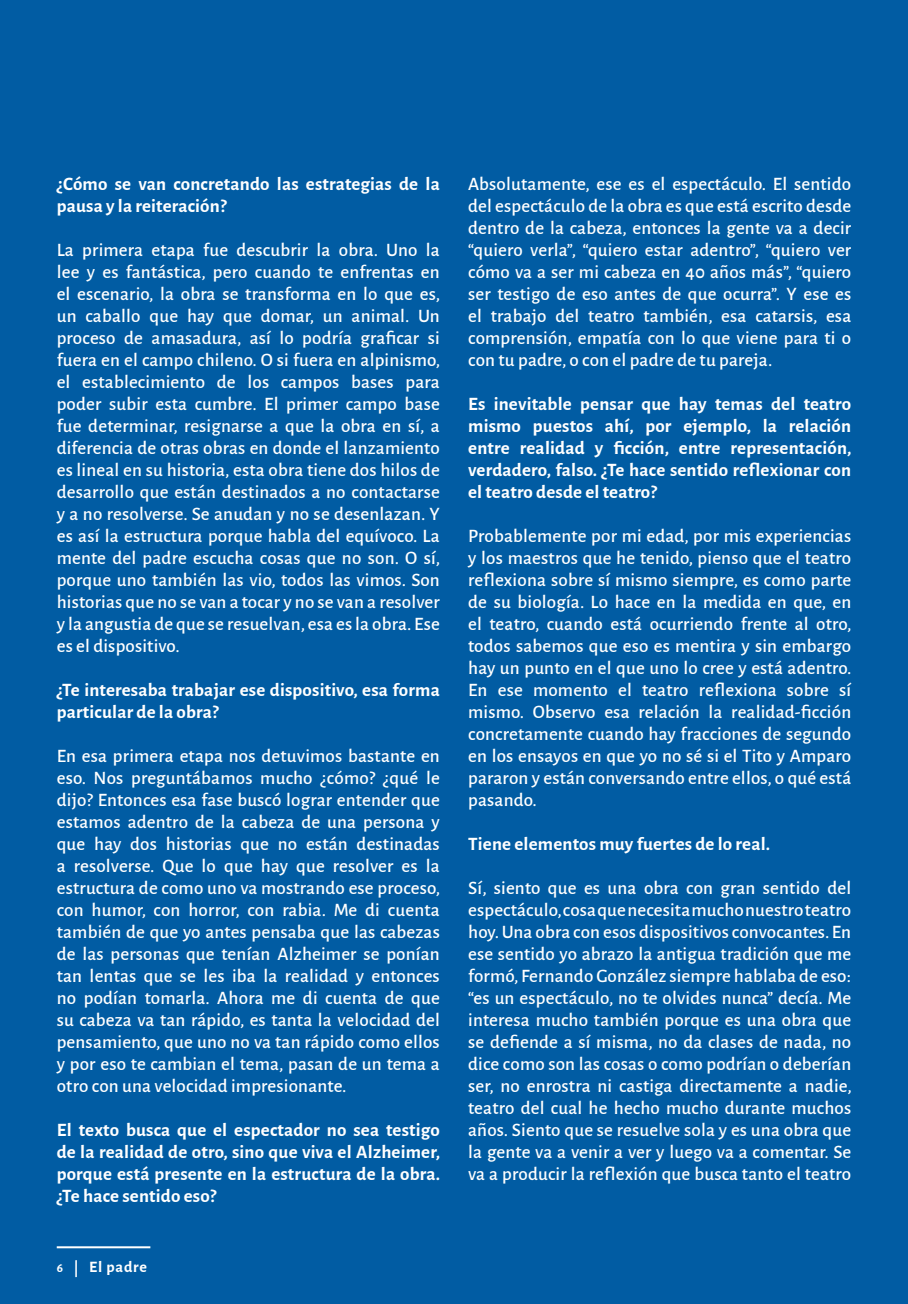
<style>
.page{position:relative;width:908px;height:1304px;background:#fff}
.page>*{position:absolute;margin:0;border:0;box-sizing:border-box;transform-origin:0 0}
.t1{font:500 19px/22px "Alegreya Sans";letter-spacing:.01em;color:#fff;text-align:justify}
.t2{font:700 19px/22px "Alegreya Sans";letter-spacing:.01em;color:#fff}
.t3{font:700 16px "Alegreya Sans";letter-spacing:.05em;color:#fff}
.s1{font-size:13px}
</style>
<div class="page">
<div style="left:0;top:0;width:907px;height:1304px;background:#015ca3"></div>
<hr style="left:57px;top:1246px;width:93px;height:2px;background:#fff">
<svg style="left:907px;top:0;width:1px;height:29px"></svg>
<p class="t2" style="left:57px;top:171px;width:384px">¿Cómo se van concretando las estrategias de la pausa y la reiteración?</p>
<p class="t1" style="left:57px;top:237px;width:385px">La primera etapa fue descubrir la obra. Uno la lee y es fantástica, pero cuando te enfrentas en el escenario, la obra se transforma en lo que es, un caballo que hay que domar, un animal. Un proceso de amasadura, así lo podría graficar si fuera en el campo chileno. O si fuera en alpinismo, el establecimiento de los campos bases para poder subir esta cumbre. El primer campo base fue determinar, resignarse a que la obra en sí, a diferencia de otras obras en donde el lanzamiento es lineal en su historia, esta obra tiene dos hilos de desarrollo que están destinados a no contactarse y a no resolverse. Se anudan y no se desenlazan. Y es así la estructura porque habla del equívoco. La mente del padre escucha cosas que no son. O sí, porque uno también las vio, todos las vimos. Son historias que no se van a tocar y no se van a resolver y la angustia de que se resuelvan, esa es la obra. Ese es el dispositivo.</p>
<p class="t2" style="left:57px;top:677px;width:384px">¿Te interesaba trabajar ese dispositivo, esa forma particular de la obra?</p>
<p class="t1" style="left:57px;top:743px;width:385px">En esa primera etapa nos detuvimos bastante en eso. Nos preguntábamos mucho ¿cómo? ¿qué le dijo? Entonces esa fase buscó lograr entender que estamos adentro de la cabeza de una persona y que hay dos historias que no están destinadas a resolverse. Que lo que hay que resolver es la estructura de como uno va mostrando ese proceso, con humor, con horror, con rabia. Me di cuenta también de que yo antes pensaba que las cabezas de las personas que tenían Alzheimer se ponían tan lentas que se les iba la realidad y entonces no podían tomarla. Ahora me di cuenta de que su cabeza va tan rápido, es tanta la velocidad del pensamiento, que uno no va tan rápido como ellos y por eso te cambian el tema, pasan de un tema a otro con una velocidad impresionante.</p>
<p class="t2" style="left:57px;top:1117px;width:385px;text-align:justify">El texto busca que el espectador no sea testigo de la realidad de otro, sino que viva el Alzheimer, porque está presente en la estructura de la obra. ¿Te hace sentido eso?</p>
<p class="t3" style="left:57px;top:1255px;width:92px"><span class="s1">6</span> | El padre</p>
<p class="t1" style="left:468px;top:171px;width:384px">Absolutamente, ese es el espectáculo. El sentido del espectáculo de la obra es que está escrito desde dentro de la cabeza, entonces la gente va a decir “quiero verla”, “quiero estar adentro”, “quiero ver cómo va a ser mi cabeza en 40 años más”, “quiero ser testigo de eso antes de que ocurra”. Y ese es el trabajo del teatro también, esa catarsis, esa comprensión, empatía con lo que viene para ti o con tu padre, o con el padre de tu pareja.</p>
<p class="t2" style="left:468px;top:391px;width:385px;text-align:justify">Es inevitable pensar que hay temas del teatro mismo puestos ahí, por ejemplo, la relación entre realidad y ficción, entre representación, verdadero, falso. ¿Te hace sentido reflexionar con el teatro desde el teatro?</p>
<p class="t1" style="left:468px;top:523px;width:385px">Probablemente por mi edad, por mis experiencias y los maestros que he tenido, pienso que el teatro reflexiona sobre sí mismo siempre, es como parte de su biología. Lo hace en la medida en que, en el teatro, cuando está ocurriendo frente al otro, todos sabemos que eso es mentira y sin embargo hay un punto en el que uno lo cree y está adentro.<br>En ese momento el teatro reflexiona sobre sí mismo. Observo esa relación la realidad-ficción concretamente cuando hay fracciones de segundo en los ensayos en que yo no sé si el Tito y Amparo pararon y están conversando entre ellos, o qué está pasando.</p>
<p class="t2" style="left:468px;top:831px;width:303px">Tiene elementos muy fuertes de lo real.</p>
<p class="t1" style="left:468px;top:875px;width:385px">Sí, siento que es una obra con gran sentido del espectáculo, cosa que necesita mucho nuestro teatro hoy. Una obra con esos dispositivos convocantes. En ese sentido yo abrazo la antigua tradición que me formó, Fernando González siempre hablaba de eso: “es un espectáculo, no te olvides nunca” decía. Me interesa mucho también porque es una obra que se defiende a sí misma, no da clases de nada, no dice como son las cosas o como podrían o deberían ser, no enrostra ni castiga directamente a nadie, teatro del cual he hecho mucho durante muchos años. Siento que se resuelve sola y es una obra que la gente va a venir a ver y luego va a comentar. Se va a producir la reflexión que busca tanto el teatro</p>
</div>
